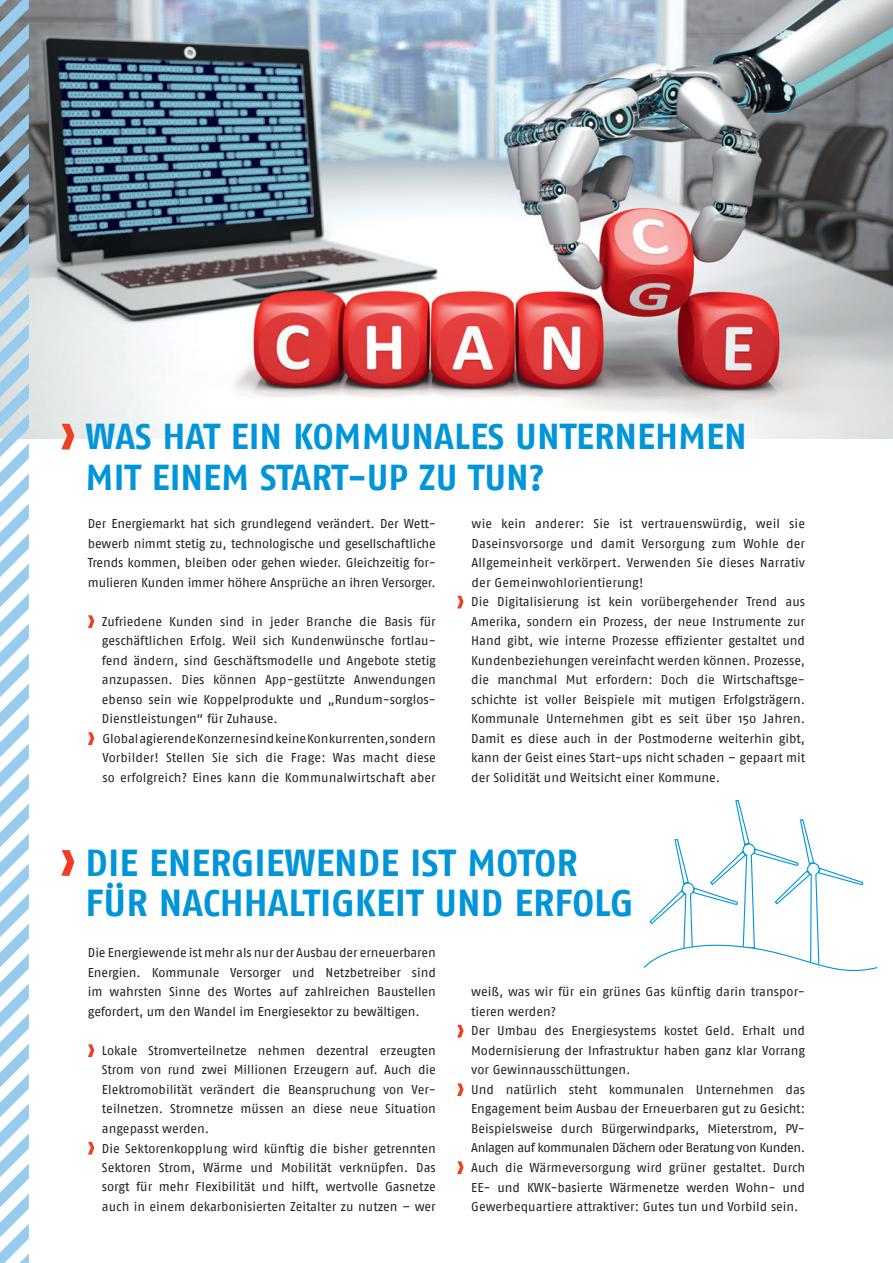
<style>
.page{position:relative;width:893px;height:1263px;background:#fff}
.page>*{position:absolute;margin:0;border:0;box-sizing:border-box;transform-origin:0 0}
.t1{font:37.5px/40.5px "Fago No Bold Lf";color:#0095d9}
.t2{font:36px/40.5px "Fago No Bold Lf";color:#0095d9}
.t3{font:12.75px/19.5px "Fago No";letter-spacing:-.005em;color:#231f20}
</style>
<div class="page">
<svg style="left:643px;top:800px;width:235px;height:172px"></svg>
<div style="left:674px;top:959px;width:38px;height:37px;background:#fff"></div>
<img style="left:29px;top:0;width:864px;height:438px">
<svg style="left:457px;top:596px;width:7px;height:12px"></svg>
<svg style="left:88px;top:615px;width:6px;height:13px"></svg>
<svg style="left:88px;top:732px;width:6px;height:13px"></svg>
<svg style="left:88px;top:1044px;width:6px;height:13px"></svg>
<svg style="left:88px;top:1142px;width:6px;height:12px"></svg>
<svg style="left:61px;top:850px;width:13px;height:26px"></svg>
<svg style="left:0;top:0;width:29px;height:1263px"></svg>
<svg style="left:61px;top:424px;width:13px;height:26px"></svg>
<svg style="left:457px;top:1025px;width:7px;height:12px"></svg>
<svg style="left:457px;top:1083px;width:7px;height:13px"></svg>
<svg style="left:457px;top:1161px;width:7px;height:13px"></svg>
<h2 class="t2" style="left:86px;top:416px;width:663px">WAS HAT EIN KOMMUNALES UNTERNEHMEN<br>MIT EINEM START-UP ZU TUN?</h2>
<p class="t3" style="left:88px;top:514px;width:349px;text-align:justify">Der Energiemarkt hat sich grundlegend verändert. Der Wett&shy;bewerb nimmt stetig zu, technologische und gesellschaftliche Trends kommen, bleiben oder gehen wieder. Gleichzeitig for&shy;mulieren Kunden immer höhere Ansprüche an ihren Versorger.</p>
<p class="t3" style="left:102px;top:612px;width:335px">Zufriedene Kunden sind in jeder Branche die Basis für geschäftlichen Erfolg. Weil sich Kundenwünsche fortlau&shy;fend ändern, sind Geschäftsmodelle und Angebote stetig anzupassen. Dies können App-gestützte Anwendungen ebenso sein wie Koppelprodukte und „Rundum-sorglos-Dienstleistungen“ für Zuhause.<br>Global agierende Konzerne sind keine Konkurrenten, sondern Vorbilder! Stellen Sie sich die Frage: Was macht diese so erfolgreich? Eines kann die Kommunalwirtschaft aber</p>
<p class="t3" style="left:471px;top:514px;width:335px">wie kein anderer: Sie ist vertrauenswürdig, weil sie Daseinsvorsorge und damit Versorgung zum Wohle der Allgemeinheit verkörpert. Verwenden Sie dieses Narrativ der Gemeinwohlorientierung!<br>Die Digitalisierung ist kein vorübergehender Trend aus Amerika, sondern ein Prozess, der neue Instrumente zur Hand gibt, wie interne Prozesse effizienter gestaltet und Kundenbeziehungen vereinfacht werden können. Prozesse, die manchmal Mut erfordern: Doch die Wirtschaftsge&shy;schichte ist voller Beispiele mit mutigen Erfolgsträgern.<br>Kommunale Unternehmen gibt es seit über 150 Jahren.<br>Damit es diese auch in der Postmoderne weiterhin gibt, kann der Geist eines Start-ups nicht schaden – gepaart mit der Solidität und Weitsicht einer Kommune.</p>
<h1 class="t1" style="left:86px;top:842px;width:549px">DIE ENERGIEWENDE IST MOTOR<br>FÜR NACHHALTIGKEIT UND ERFOLG</h1>
<p class="t3" style="left:88px;top:943px;width:349px;text-align:justify">Die Energiewende ist mehr als nur der Ausbau der erneuerbaren Energien. Kommunale Versorger und Netzbetreiber sind im wahrsten Sinne des Wortes auf zahlreichen Baustellen gefordert, um den Wandel im Energiesektor zu bewältigen.</p>
<p class="t3" style="left:102px;top:1041px;width:335px">Lokale Stromverteilnetze nehmen dezentral erzeugten Strom von rund zwei Millionen Erzeugern auf. Auch die Elektromobilität verändert die Beanspruchung von Ver&shy;teilnetzen. Stromnetze müssen an diese neue Situation angepasst werden.<br>Die Sektorenkopplung wird künftig die bisher getrennten Sektoren Strom, Wärme und Mobilität verknüpfen. Das sorgt für mehr Flexibilität und hilft, wertvolle Gasnetze auch in einem dekarbonisierten Zeitalter zu nutzen – wer</p>
<p class="t3" style="left:471px;top:982px;width:335px">weiß, was wir für ein grünes Gas künftig darin transpor&shy;tieren werden?<br>Der Umbau des Energiesystems kostet Geld. Erhalt und Modernisierung der Infrastruktur haben ganz klar Vorrang vor Gewinnausschüttungen.<br>Und natürlich steht kommunalen Unternehmen das Engagement beim Ausbau der Erneuerbaren gut zu Gesicht:<br>Beispielsweise durch Bürgerwindparks, Mieterstrom, PV-Anlagen auf kommunalen Dächern oder Beratung von Kunden.<br>Auch die Wärmeversorgung wird grüner gestaltet. Durch EE- und KWK-basierte Wärmenetze werden Wohn- und Gewerbequartiere attraktiver: Gutes tun und Vorbild sein.</p>
</div>
